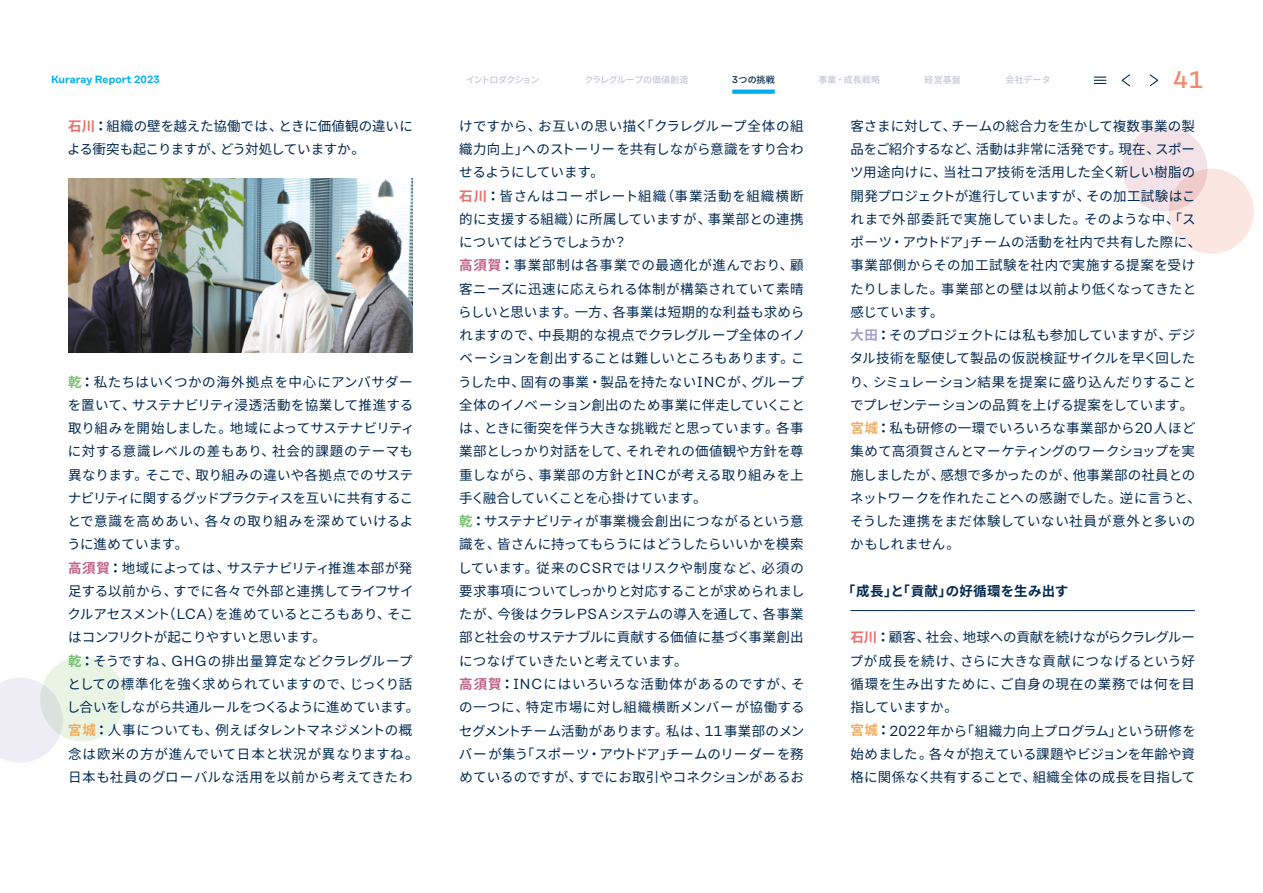
<style>
.page{position:relative;width:1263px;height:893px;background:#fff}
.page>*{position:absolute;margin:0;border:0;box-sizing:border-box;transform-origin:0 0}
.t1{font:500 24px "Rational Text";color:#f08b6c}
.t2{font:13.5px/23.2px "Noto Sans CJ Kjp";letter-spacing:.005em;color:#002850}
.t3{font:700 13.5px "Noto Sans CJ Kjp";letter-spacing:.02em;color:#002850}
.t4{font:600 10.5px "Rational Text";letter-spacing:.01em;color:#00afec}
.t5{font:500 9px "Noto Sans CJ Kjp";letter-spacing:-.01em;color:#c1c8d7}
.t6{font:500 9px "Noto Sans CJ Kjp";letter-spacing:-.095em;color:#c1c8d7}
.t7{font:500 9px "Noto Sans CJ Kjp";color:#002850}
.s1{font-family:"Rational Text";font-size:9.75px}
.s2{font-weight:700;color:#ec6d6a}
.s3{font-weight:700}
.s4{font-weight:700;color:#79c070}
.s5{font-weight:700;color:#c16286}
.s6{font-family:"Rational Text";font-size:14.55px}
.s7{font-weight:700;color:#f5aa5a}
.s8{font-weight:700;color:#a59fce}
</style>
<div class="page">
<div style="left:40px;top:656px;width:85px;height:85px;background:#e9f4e5;border-radius:50%"></div>
<svg style="left:0;top:678px;width:63px;height:85px"></svg>
<div style="left:1169px;top:169px;width:85px;height:85px;background:#fce6e1;border-radius:50%"></div>
<svg style="left:1122px;top:126px;width:85px;height:85px;background:#f2dee4"></svg>
<hr style="left:850px;top:610px;width:345px;height:1px;background:#002850">
<img style="left:68px;top:179px;width:345px;height:174px">
<svg style="left:1121px;top:74px;width:9px;height:13px"></svg>
<svg style="left:1149px;top:74px;width:9px;height:13px"></svg>
<svg style="left:1094px;top:77px;width:12px;height:7px"></svg>
<svg style="left:732px;top:90px;width:43px;height:4px"></svg>
<p class="t4" style="left:51px;top:73px;width:110px">Kuraray Report 2023</p>
<p class="t6" style="left:466px;top:75px;width:75px">イントロダクション</p>
<p class="t5" style="left:584px;top:75px;width:105px">クラレグループの価値創造</p>
<p class="t7" style="left:732px;top:75px;width:44px"><span class="s1">3</span>つの挑戦</p>
<p class="t5" style="left:818px;top:75px;width:63px">事業・成長戦略</p>
<p class="t5" style="left:925px;top:75px;width:38px">経営基盤</p>
<p class="t5" style="left:1005px;top:75px;width:47px">会社データ</p>
<h1 class="t1" style="left:1173px;top:66px;width:31px">41</h1>
<p class="t2" style="left:67px;top:115px;width:347px"><span class="s2">石川</span><span class="s3">：</span>組織の壁を越えた協働では、ときに価値観の違いによる衝突も起こりますが、どう対処していますか。</p>
<p class="t2" style="left:67px;top:370px;width:354px"><span class="s4">乾</span><span class="s3">：</span>私たちはいくつかの海外拠点を中心にアンバサダーを置いて、サステナビリティ浸透活動を協業して推進する取り組みを開始しました。地域によってサステナビリティに対する意識レベルの差もあり、社会的課題のテーマも異なります。そこで、取り組みの違いや各拠点でのサステナビリティに関するグッドプラクティスを互いに共有することで意識を高めあい、各々の取り組みを深めていけるように進めています。<br><span class="s5">高須賀</span><span class="s3">：</span>地域によっては、サステナビリティ推進本部が発足する以前から、すでに各々で外部と連携してライフサイクルアセスメント（<span class="s6">LCA</span>）を進めているところもあり、そこはコンフリクトが起こりやすいと思います。<br><span class="s4">乾</span><span class="s3">：</span>そうですね、<span class="s6">GHG</span>の排出量算定などクラレグループとしての標準化を強く求められていますので、じっくり話し合いをしながら共通ルールをつくるように進めています。<span class="s7">宮城</span><span class="s3">：</span>人事についても、例えばタレントマネジメントの概念は欧米の方が進んでいて日本と状況が異なりますね。日本も社員のグローバルな活用を以前から考えてきたわ</p>
<p class="t2" style="left:458px;top:115px;width:349px">けですから、お互いの思い描く「クラレグループ全体の組織力向上」へのストーリーを共有しながら意識をすり合わせるようにしています。<br><span class="s2">石川</span><span class="s3">：</span>皆さんはコーポレート組織（事業活動を組織横断的に支援する組織）に所属していますが、事業部との連携についてはどうでしょうか？<br><span class="s5">高須賀</span><span class="s3">：</span>事業部制は各事業での最適化が進んでおり、顧客ニーズに迅速に応えられる体制が構築されていて素晴らしいと思います。一方、各事業は短期的な利益も求められますので、中長期的な視点でクラレグループ全体のイノベーションを創出することは難しいところもあります。こうした中、固有の事業・製品を持たない<span class="s6">INC</span>が、グループ全体のイノベーション創出のため事業に伴走していくことは、ときに衝突を伴う大きな挑戦だと思っています。各事業部としっかり対話をして、それぞれの価値観や方針を尊重しながら、事業部の方針と<span class="s6">INC</span>が考える取り組みを上手く融合していくことを心掛けています。<br><span class="s4">乾</span><span class="s3">：</span>サステナビリティが事業機会創出につながるという意識を、皆さんに持ってもらうにはどうしたらいいかを模索しています。従来の<span class="s6">CSR</span>ではリスクや制度など、必須の要求事項についてしっかりと対応することが求められましたが、今後はクラレ<span class="s6">PSA</span>システムの導入を通して、各事業部と社会のサステナブルに貢献する価値に基づく事業創出につなげていきたいと考えています。<br><span class="s5">高須賀</span><span class="s3">：</span><span class="s6">INC</span>にはいろいろな活動体があるのですが、その一つに、特定市場に対し組織横断メンバーが協働するセグメントチーム活動があります。私は、<span class="s6">11</span>事業部のメンバーが集う「スポーツ・アウトドア」チームのリーダーを務めているのですが、すでにお取引やコネクションがあるお</p>
<p class="t2" style="left:850px;top:115px;width:353px">客さまに対して、チームの総合力を生かして複数事業の製品をご紹介するなど、活動は非常に活発です。現在、スポーツ用途向けに、当社コア技術を活用した全く新しい樹脂の開発プロジェクトが進行していますが、その加工試験はこれまで外部委託で実施していました。そのような中、「スポーツ・アウトドア」チームの活動を社内で共有した際に、事業部側からその加工試験を社内で実施する提案を受けたりしました。事業部との壁は以前より低くなってきたと感じています。<br><span class="s8">大田</span><span class="s3">：</span>そのプロジェクトには私も参加していますが、デジタル技術を駆使して製品の仮説検証サイクルを早く回したり、シミュレーション結果を提案に盛り込んだりすることでプレゼンテーションの品質を上げる提案をしています。<span class="s7">宮城</span><span class="s3">：</span>私も研修の一環でいろいろな事業部から<span class="s6">20</span>人ほど集めて高須賀さんとマーケティングのワークショップを実施しましたが、感想で多かったのが、他事業部の社員とのネットワークを作れたことへの感謝でした。逆に言うと、そうした連携をまだ体験していない社員が意外と多いのかもしれません。</p>
<p class="t3" style="left:842px;top:583px;width:228px">「成長」と「貢献」の好循環を生み出す</p>
<p class="t2" style="left:850px;top:626px;width:348px"><span class="s2">石川</span><span class="s3">：</span>顧客、社会、地球への貢献を続けながらクラレグループが成長を続け、さらに大きな貢献につなげるという好循環を生み出すために、ご自身の現在の業務では何を目指していますか。<br><span class="s7">宮城</span><span class="s3">：</span><span class="s6">2022</span>年から「組織力向上プログラム」という研修を始めました。各々が抱えている課題やビジョンを年齢や資格に関係なく共有することで、組織全体の成長を目指して</p>
</div>
